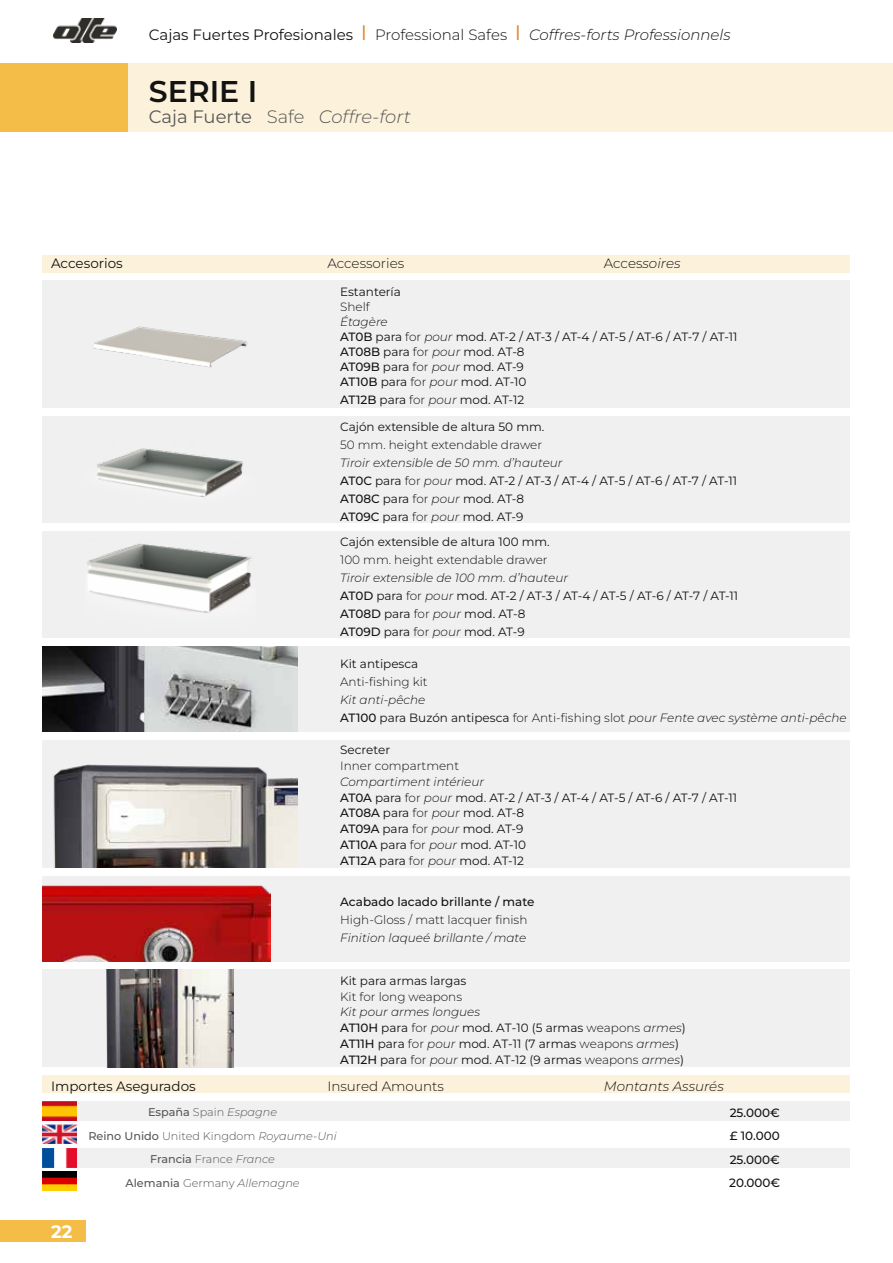
<style>
.page{position:relative;width:893px;height:1263px;background:#fff}
.page>*{position:absolute;margin:0;border:0;box-sizing:border-box;transform-origin:0 0}
.t1{font:600 30px "Montserrat";color:#131313}
.t2{font:italic 300 18px "Montserrat";color:#575756}
.t3{font:700 18px "Montserrat";color:#fff}
.t4{font:italic 300 15px "Montserrat";color:#131313}
.t5{font:13.5px "Montserrat";color:#131313}
.t6{font:italic 300 13.5px "Montserrat";color:#131313}
.t7{font:300 13.5px "Montserrat";color:#131313}
.t8{font:12px/15.8px "Montserrat";color:#131313}
.t9{font:300 12px "Montserrat";color:#131313}
.t10{font:italic 300 12px/18px "Montserrat";color:#131313}
.t11{font:500 12px/23.4px "Montserrat";color:#131313}
.t12{font:300 11.25px/23.4px "Montserrat";color:#575756;text-align:center}
.t13{font:italic 300 11.25px "Montserrat";color:#575756}
.t14{font:500 11.25px "Montserrat";letter-spacing:-.005em;color:#575756}
.s1{font-weight:400;font-style:normal}
.s2{font-weight:400;font-style:normal;font-size:21px;color:#e08431}
.s3{font-style:normal}
.s4{font-weight:300;font-style:italic}
.s5{font-weight:500}
.s6{font-weight:300}
.s7{font-weight:500;font-style:normal}
.s8{font-style:italic}
</style>
<div class="page">
<div style="left:0;top:64px;width:893px;height:68px;background:#fcf2db"></div>
<div style="left:0;top:64px;width:128px;height:68px;background:#f4bd48"></div>
<img style="left:53px;top:18px;width:64px;height:25px">
<div style="left:0;top:1220px;width:85px;height:22px;background:#f4bd48"></div>
<div style="left:43px;top:646px;width:807px;height:85px;background:#f0f0f1"></div>
<div style="left:43px;top:417px;width:807px;height:106px;background:#f0f0f1"></div>
<div style="left:43px;top:281px;width:807px;height:127px;background:#f0f0f1"></div>
<div style="left:43px;top:531px;width:807px;height:107px;background:#f0f0f1"></div>
<img style="left:97px;top:448px;width:147px;height:49px">
<img style="left:87px;top:543px;width:165px;height:70px">
<img style="left:94px;top:326px;width:153px;height:42px">
<div style="left:43px;top:255px;width:807px;height:17px;background:#fcf2db"></div>
<img style="left:43px;top:646px;width:255px;height:85px">
<div style="left:43px;top:876px;width:807px;height:85px;background:#f0f0f1"></div>
<div style="left:43px;top:969px;width:807px;height:98px;background:#f0f0f1"></div>
<img style="left:106px;top:969px;width:128px;height:98px">
<img style="left:43px;top:885px;width:227px;height:76px">
<hr style="left:892px;top:145px;width:1px;height:63px;background:#4170b6">
<div style="left:43px;top:740px;width:807px;height:127px;background:#f0f0f1"></div>
<img style="left:53px;top:764px;width:245px;height:103px">
<div style="left:43px;top:1076px;width:807px;height:17px;background:#fcf2db"></div>
<div style="left:43px;top:1101px;width:807px;height:19px;background:#f0f0f1"></div>
<div style="left:43px;top:1148px;width:807px;height:19px;background:#f0f0f1"></div>
<img style="left:43px;top:1101px;width:34px;height:19px">
<img style="left:43px;top:1148px;width:34px;height:19px">
<img style="left:43px;top:1125px;width:34px;height:19px">
<img style="left:43px;top:1171px;width:34px;height:20px">
<p class="t4" style="left:149px;top:25px;width:583px"><span class="s1">Cajas Fuertes Profesionales</span> <span class="s2">I</span> <span class="s3">Professional Safes</span> <span class="s2">I</span> Coffres-forts Professionnels</p>
<h1 class="t1" style="left:149px;top:71px;width:110px">SERIE I</h1>
<h2 class="t2" style="left:149px;top:105px;width:264px"><span class="s1">Caja Fuerte</span> <span class="s3">Safe</span> Coffre-fort</h2>
<p class="t5" style="left:51px;top:254px;width:73px">Accesorios</p>
<p class="t7" style="left:327px;top:254px;width:78px">Accessories</p>
<p class="t6" style="left:604px;top:254px;width:78px"><span class="s3">Acces</span>soires</p>
<p class="t8" style="left:340px;top:284px;width:62px">Estantería</p>
<p class="t9" style="left:340px;top:299px;width:31px">Shelf</p>
<p class="t8" style="left:340px;top:314px;width:399px;line-height:15px"><span class="s4">Étagère<br></span><span class="s5">AT0B</span> para <span class="s6">for</span> <span class="s4">pour</span> mod. AT-2 / AT-3 / AT-4 / AT-5 / AT-6 / AT-7 / AT-11<br><span class="s5">AT08B</span> para <span class="s6">for</span> <span class="s4">pour</span> mod. AT-8<br><span class="s5">AT09B</span> para <span class="s6">for</span> <span class="s4">pour</span> mod. AT-9<br><span class="s5">AT10B</span> para <span class="s6">for</span> <span class="s4">pour</span> mod. AT-10</p>
<p class="t8" style="left:340px;top:392px;width:185px"><span class="s5">AT12B</span> para <span class="s6">for</span> <span class="s4">pour</span> mod. AT-12</p>
<p class="t8" style="left:340px;top:418px;width:206px">Cajón extensible de altura 50 mm.</p>
<p class="t9" style="left:340px;top:436px;width:203px">50 mm. height extendable drawer</p>
<p class="t8" style="left:340px;top:453px;width:398px;line-height:18px"><span class="s4">Tiroir extensible de 50 mm. d’hauteur<br></span><span class="s5">AT0C</span> para <span class="s6">for</span> <span class="s4">pour</span> mod. AT-2 / AT-3 / AT-4 / AT-5 / AT-6 / AT-7 / AT-11<br><span class="s5">AT08C</span> para <span class="s6">for</span> <span class="s4">pour</span> mod. AT-8<br><span class="s5">AT09C</span> para <span class="s6">for</span> <span class="s4">pour</span> mod. AT-9</p>
<p class="t8" style="left:340px;top:533px;width:211px">Cajón extensible de altura 100 mm.</p>
<p class="t9" style="left:340px;top:551px;width:209px">100 mm. height extendable drawer</p>
<p class="t8" style="left:340px;top:568px;width:400px;line-height:18px"><span class="s4">Tiroir extensible de 100 mm. d’hauteur<br></span><span class="s5">AT0D</span> para <span class="s6">for</span> <span class="s4">pour</span> mod. AT-2 / AT-3 / AT-4 / AT-5 / AT-6 / AT-7 / AT-11<br><span class="s5">AT08D</span> para <span class="s6">for</span> <span class="s4">pour</span> mod. AT-8<br><span class="s5">AT09D</span> para <span class="s6">for</span> <span class="s4">pour</span> mod. AT-9</p>
<p class="t8" style="left:340px;top:655px;width:80px">Kit antipesca</p>
<p class="t9" style="left:340px;top:673px;width:89px">Anti-fishing kit</p>
<p class="t10" style="left:340px;top:690px;width:508px">Kit anti-pêche<br><span class="s7">AT100</span> <span class="s1">para Buzón antipesca</span> <span class="s3">for Anti-fishing slot</span> pour Fente avec système anti-pêche</p>
<p class="t8" style="left:340px;top:742px;width:51px">Secreter</p>
<p class="t9" style="left:340px;top:758px;width:120px">Inner compartment</p>
<p class="t8" style="left:340px;top:773px;width:398px"><span class="s4">Compartiment intérieur<br></span><span class="s5">AT0A</span> para <span class="s6">for</span> <span class="s4">pour</span> mod. AT-2 / AT-3 / AT-4 / AT-5 / AT-6 / AT-7 / AT-11<br><span class="s5">AT08A</span> para <span class="s6">for</span> <span class="s4">pour</span> mod. AT-8<br><span class="s5">AT09A</span> para <span class="s6">for</span> <span class="s4">pour</span> mod. AT-9<br><span class="s5">AT10A</span> para <span class="s6">for</span> <span class="s4">pour</span> mod. AT-10<br><span class="s5">AT12A</span> para <span class="s6">for</span> <span class="s4">pour</span> mod. AT-12</p>
<p class="t11" style="left:340px;top:890px;width:196px">Acabado lacado brillante / mate</p>
<p class="t9" style="left:340px;top:912px;width:189px">High-Gloss / matt lacquer finish</p>
<p class="t10" style="left:340px;top:929px;width:188px">Finition laqueé brillante / mate</p>
<p class="t8" style="left:340px;top:972px;width:128px">Kit para armas largas</p>
<p class="t9" style="left:340px;top:988px;width:123px">Kit for long weapons</p>
<p class="t8" style="left:340px;top:1004px;width:347px"><span class="s4">Kit pour armes longues<br></span><span class="s5">AT10H</span> para <span class="s6">for</span> <span class="s4">pour</span> mod. AT-10 (5 armas <span class="s6">weapons</span> <span class="s4">armes</span>)<br><span class="s5">AT11H</span> para <span class="s6">for</span> <span class="s4">pour</span> mod. AT-11 (7 armas <span class="s6">weapons</span> <span class="s4">armes</span>)<br><span class="s5">AT12H</span> para <span class="s6">for</span> <span class="s4">pour</span> mod. AT-12 (9 armas <span class="s6">weapons</span> <span class="s4">armes</span>)</p>
<p class="t5" style="left:51px;top:1077px;width:146px">Importes Asegurados</p>
<p class="t7" style="left:327px;top:1077px;width:118px">Insured Amounts</p>
<p class="t6" style="left:604px;top:1077px;width:122px">Montants Assurés</p>
<p class="t12" style="left:88px;top:1100px;width:250px"><span class="s5">España</span> Spain <span class="s8">Espagne<br></span><span class="s5">Reino Unido</span> United Kingdom <span class="s8">Royaume-Uni</span></p>
<p class="t11" style="left:730px;top:1100px;width:52px">25.000€</p>
<p class="t14" style="left:150px;top:1152px;width:126px">Francia <span class="s6">France</span> <span class="s4">France</span></p>
<p class="t11" style="left:730px;top:1124px;width:52px">£ 10.000<br>25.000€</p>
<h2 class="t3" style="left:51px;top:1219px;width:23px">22</h2>
<p class="t13" style="left:126px;top:1175px;width:176px"><span class="s7">Alemania</span> <span class="s3">Germany</span> Allemagne</p>
<p class="t11" style="left:729px;top:1171px;width:53px">20.000€</p>
</div>
